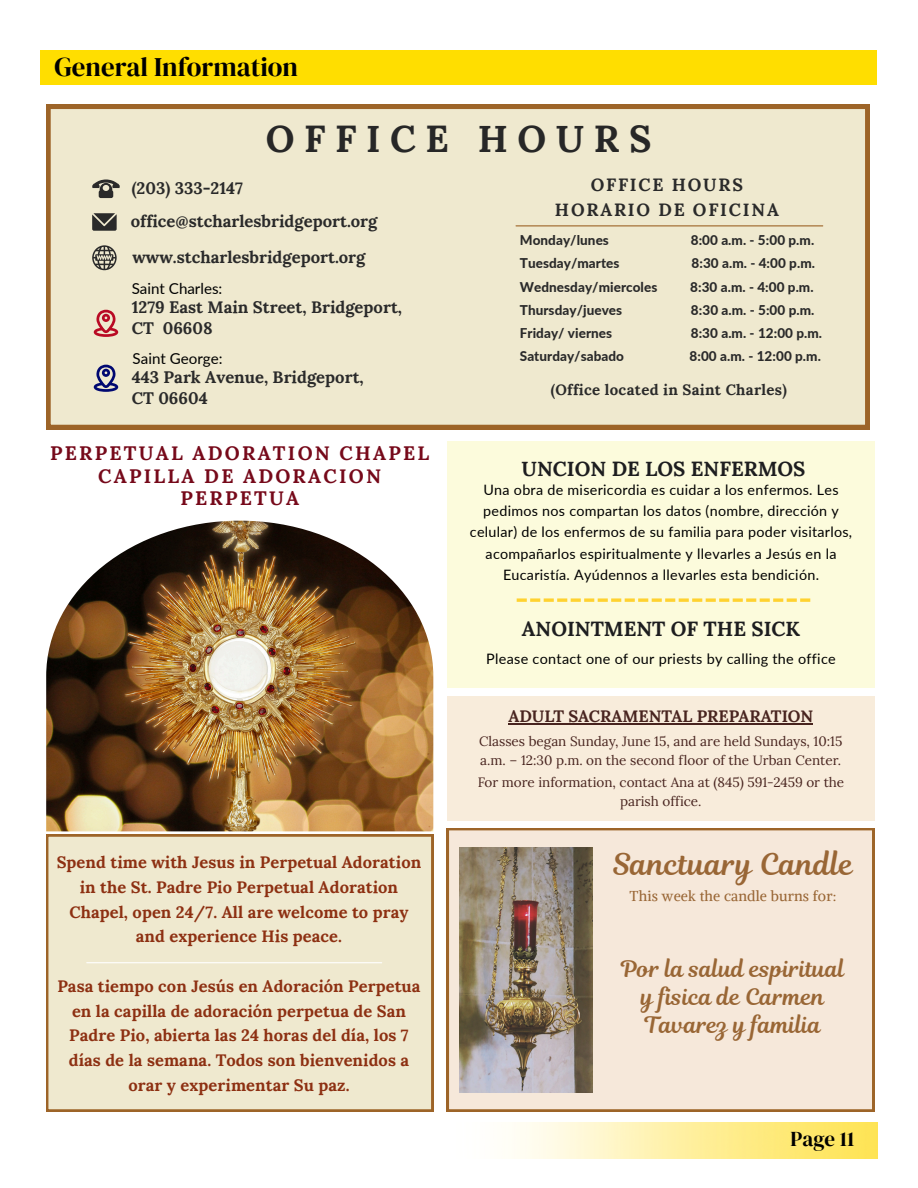
<style>
.page{position:relative;width:918px;height:1188px;background:#fff}
.page>*{position:absolute;margin:0;border:0;box-sizing:border-box;transform-origin:0 0}
.t1{font:700 37.5px "Lora";letter-spacing:.255em;color:#272727}
.t2{font:29.7px "Magnolia Script";letter-spacing:.015em;color:#996635}
.t3{font:26.85px "DM Serif Display";color:#000}
.t4{font:22.5px/28.2px "Magnolia Script";letter-spacing:.01em;color:#996635;text-align:center}
.t5{font:21px "DM Serif Display";color:#000}
.t6{font:700 20.4px "Lora";color:#1d1d1f}
.t7{font:700 19.5px/22.5px "Lora";letter-spacing:.115em;color:#76091a;text-align:center}
.t8{font:700 17.7px/24.8px "Lora";letter-spacing:.1em;color:#2a2a2a;text-align:center}
.t9{font:700 16.65px/21.3px "Lora";color:#2a2a2a}
.t10{font:700 16.5px/24.8px "Lora";letter-spacing:.005em;color:#8d3012;text-align:center}
.t11{font:700 16.5px "Lora";color:#48241f}
.t12{font:15.15px "Lato";color:#000}
.t13{font:700 15px "Lora";letter-spacing:.02em;color:#2a2a2a}
.t14{font:14.4px "Lato";letter-spacing:.02em;color:#000}
.t15{font:14.4px "Alike";letter-spacing:.01em;color:#996635}
.t16{font:14.25px/21.3px "Lato";letter-spacing:.02em;color:#000;text-align:center}
.t17{font:800 13.5px "Lato";letter-spacing:.005em;color:#2a2a2a}
.t18{font:13.5px/18.8px "Lora";color:#48241f}
</style>
<div class="page">
<img style="left:46px;top:521px;width:387px;height:310px">
<div style="left:46px;top:835px;width:387px;height:276px;background:#efe9cf"></div>
<hr style="left:87px;top:962px;width:295px;height:1px;background:#fff">
<div style="left:46px;top:105px;width:824px;height:324px;background:#efe9cf"></div>
<svg style="left:92px;top:213px;width:25px;height:18px"></svg>
<svg style="left:92px;top:179px;width:28px;height:19px"></svg>
<svg style="left:94px;top:310px;width:24px;height:27px"></svg>
<svg style="left:92px;top:245px;width:25px;height:25px"></svg>
<hr style="left:516px;top:225px;width:307px;height:1px;background:#9d6428">
<svg style="left:94px;top:365px;width:24px;height:27px"></svg>
<div style="left:447px;top:828px;width:427px;height:283px;background:#f6e8da"></div>
<div style="left:447px;top:442px;width:427px;height:246px;background:#fcfbdc"></div>
<img style="left:459px;top:847px;width:134px;height:245px">
<div style="left:447px;top:696px;width:427px;height:125px;background:#f8ecdb"></div>
<hr style="left:508px;top:723px;width:305px;height:1px;background:#48241f">
<div style="left:40px;top:50px;width:837px;height:35px;background:#ffde00"></div>
<img style="left:513px;top:1122px;width:365px;height:36px">
<svg style="left:517px;top:598px;width:10px;height:4px"></svg>
<svg style="left:530px;top:598px;width:10px;height:4px"></svg>
<svg style="left:544px;top:598px;width:10px;height:4px"></svg>
<svg style="left:557px;top:598px;width:10px;height:4px"></svg>
<svg style="left:571px;top:598px;width:10px;height:4px"></svg>
<svg style="left:584px;top:598px;width:10px;height:4px"></svg>
<svg style="left:598px;top:598px;width:10px;height:4px"></svg>
<svg style="left:611px;top:598px;width:10px;height:4px"></svg>
<svg style="left:625px;top:598px;width:10px;height:4px"></svg>
<svg style="left:638px;top:598px;width:10px;height:4px"></svg>
<svg style="left:652px;top:598px;width:10px;height:4px"></svg>
<svg style="left:665px;top:598px;width:10px;height:4px"></svg>
<svg style="left:679px;top:598px;width:10px;height:4px"></svg>
<svg style="left:692px;top:598px;width:10px;height:4px"></svg>
<svg style="left:706px;top:598px;width:10px;height:4px"></svg>
<svg style="left:719px;top:598px;width:10px;height:4px"></svg>
<svg style="left:733px;top:598px;width:10px;height:4px"></svg>
<svg style="left:746px;top:598px;width:10px;height:4px"></svg>
<svg style="left:760px;top:598px;width:10px;height:4px"></svg>
<svg style="left:773px;top:598px;width:10px;height:4px"></svg>
<svg style="left:787px;top:598px;width:10px;height:4px"></svg>
<svg style="left:800px;top:598px;width:10px;height:4px"></svg>
<h2 class="t3" style="left:54px;top:48px;width:245px">General Information</h2>
<h1 class="t1" style="left:266px;top:115px;width:387px">OFFICE HOURS</h1>
<p class="t9" style="left:132px;top:177px;width:113px">(203) 333-2147</p>
<p class="t9" style="left:131px;top:210px;width:248px">office@stcharlesbridgeport.org</p>
<p class="t9" style="left:132px;top:246px;width:235px">www.stcharlesbridgeport.org</p>
<p class="t12" style="left:132px;top:279px;width:92px">Saint Charles:</p>
<p class="t9" style="left:132px;top:296px;width:272px">1279 East Main Street, Bridgeport,<br>CT 06608</p>
<p class="t12" style="left:133px;top:349px;width:91px">Saint George:</p>
<p class="t9" style="left:132px;top:366px;width:233px">443 Park Avenue, Bridgeport,</p>
<p class="t9" style="left:132px;top:387px;width:78px">CT 06604</p>
<h5 class="t7" style="left:50px;top:442px;width:381px">PERPETUAL ADORATION CHAPEL<br>CAPILLA DE ADORACION<br>PERPETUA</h5>
<p class="t10" style="left:57px;top:850px;width:366px">Spend time with Jesus in Perpetual Adoration in the St. Padre Pio Perpetual Adoration Chapel, open 24/7. All are welcome to pray and experience His peace.</p>
<p class="t10" style="left:57px;top:974px;width:365px">Pasa tiempo con Jesús en Adoración Perpetua en la capilla de adoración perpetua de San Padre Pio, abierta las 24 horas del día, los 7 días de la semana. Todos son bienvenidos a orar y experimentar Su paz.</p>
<h5 class="t8" style="left:555px;top:172px;width:225px">OFFICE HOURS<br>HORARIO DE OFICINA</h5>
<p class="t17" style="left:520px;top:232px;width:91px">Monday/lunes</p>
<p class="t17" style="left:691px;top:232px;width:125px">8:00 a.m. - 5:00 p.m.</p>
<p class="t17" style="left:520px;top:255px;width:101px">Tuesday/martes</p>
<p class="t17" style="left:692px;top:255px;width:125px">8:30 a.m. - 4:00 p.m.</p>
<p class="t17" style="left:520px;top:278px;width:139px">Wednesday/miercoles</p>
<p class="t17" style="left:690px;top:278px;width:125px">8:30 a.m. - 4:00 p.m.</p>
<p class="t17" style="left:520px;top:302px;width:104px">Thursday/jueves</p>
<p class="t17" style="left:691px;top:302px;width:125px">8:30 a.m. - 5:00 p.m.</p>
<p class="t17" style="left:520px;top:325px;width:94px">Friday/ viernes</p>
<p class="t17" style="left:691px;top:325px;width:133px">8:30 a.m. - 12:00 p.m.</p>
<p class="t17" style="left:520px;top:348px;width:106px">Saturday/sabado</p>
<p class="t17" style="left:690px;top:348px;width:133px">8:00 a.m. - 12:00 p.m.</p>
<p class="t13" style="left:551px;top:380px;width:238px">(Office located in Saint Charles)</p>
<h3 class="t6" style="left:522px;top:455px;width:285px">UNCION DE LOS ENFERMOS</h3>
<p class="t16" style="left:470px;top:478px;width:384px">Una obra de misericordia es cuidar a los enfermos. Les pedimos nos compartan los datos (nombre, dirección y celular) de los enfermos de su familia para poder visitarlos, acompañarlos espiritualmente y llevarles a Jesús en la Eucaristía. Ayúdennos a llevarles esta bendición.</p>
<h3 class="t6" style="left:522px;top:615px;width:280px">ANOINTMENT OF THE SICK</h3>
<p class="t14" style="left:486px;top:650px;width:351px">Please contact one of our priests by calling the office</p>
<p class="t11" style="left:508px;top:705px;width:306px">ADULT SACRAMENTAL PREPARATION</p>
<p class="t18" style="left:479px;top:731px;width:365px">Classes began Sunday, June 15, and are held Sundays, 10:15 a.m. – 12:30 p.m. on the second floor of the Urban Center.</p>
<p class="t18" style="left:477px;top:773px;width:369px;text-align:center">For more information, contact Ana at (845) 591-2459 or the parish office.</p>
<h2 class="t2" style="left:613px;top:843px;width:242px">Sanctuary Candle</h2>
<p class="t15" style="left:630px;top:887px;width:208px">This week the candle burns for:</p>
<h4 class="t4" style="left:621px;top:955px;width:225px">Por la salud espiritual y fisica de Carmen<br>Tavarez y familia</h4>
<h4 class="t5" style="left:791px;top:1124px;width:65px">Page 11</h4>
</div>
